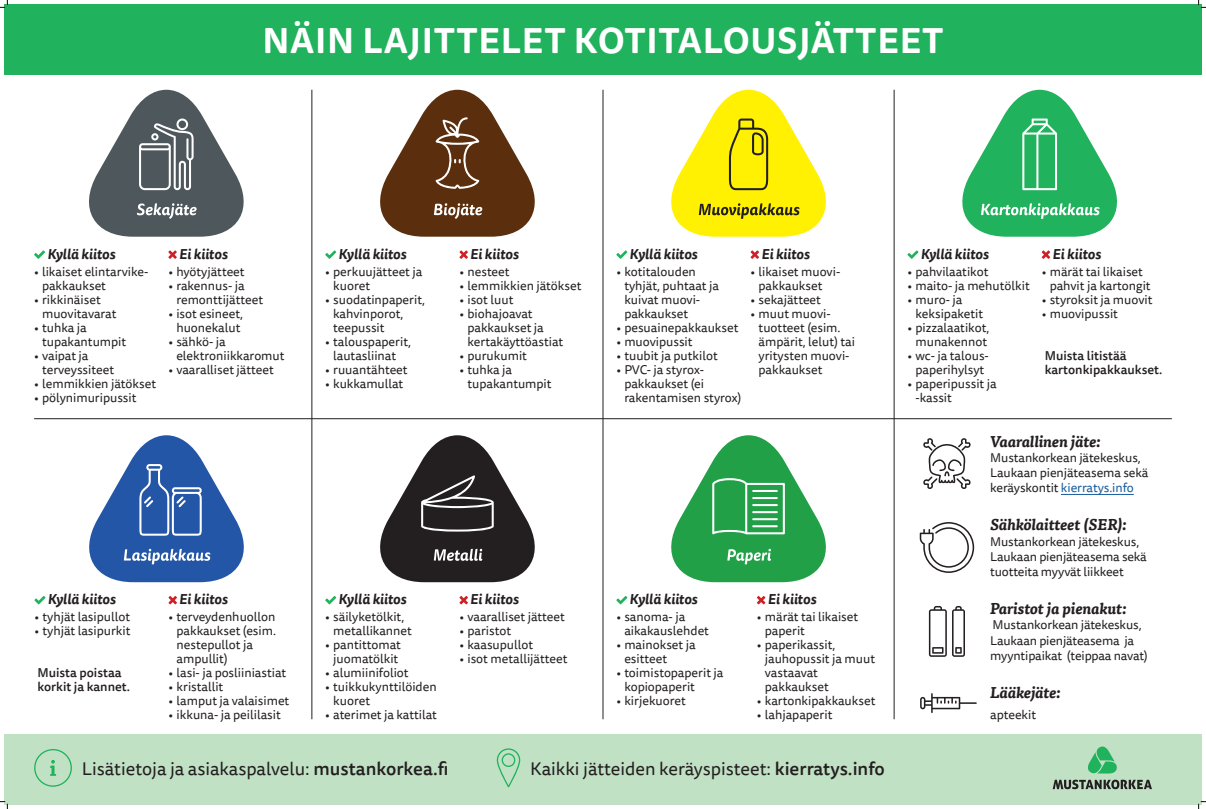
<style>
.page{position:relative;width:1206px;height:809px;background:#fff}
.page>*{position:absolute;margin:0;border:0;box-sizing:border-box;transform-origin:0 0}
.t1{font:700 35px "Tisa Sans Pro";letter-spacing:.02em;color:#fff}
.t2{font:18.2px "Tisa Sans Pro";color:#231f20}
.t3{font:italic 700 15.4px "Tisa Pro";color:#231f20}
.t4{font:italic 700 14px "Tisa Sans Pro";color:#231f20}
.t5{font:12.6px/14px "Tisa Sans Pro";color:#231f20}
.t6{font:500 12.6px/14px "Tisa Sans Pro";color:#231f20}
.s1{color:#175d9e}
.s2{font-weight:500}
</style>
<div class="page">
<div style="left:4px;top:734px;width:1197px;height:70px;background:#c1e1c5"></div>
<div style="left:4px;top:4px;width:1197px;height:71px;background:#20b25c"></div>
<svg style="left:1087px;top:746px;width:29px;height:27px"></svg>
<svg style="left:1052px;top:779px;width:99px;height:10px"></svg>
<hr style="left:34px;top:418px;width:1137px;height:1px;background:#231f20">
<hr style="left:312px;top:90px;width:1px;height:629px;background:#231f20">
<hr style="left:602px;top:90px;width:1px;height:629px;background:#231f20">
<hr style="left:893px;top:90px;width:1px;height:629px;background:#231f20">
<svg style="left:34px;top:250px;width:11px;height:9px"></svg>
<svg style="left:168px;top:250px;width:9px;height:9px"></svg>
<svg style="left:89px;top:90px;width:155px;height:147px"></svg>
<svg style="left:325px;top:250px;width:11px;height:9px"></svg>
<svg style="left:459px;top:250px;width:9px;height:9px"></svg>
<svg style="left:380px;top:90px;width:155px;height:147px"></svg>
<svg style="left:616px;top:250px;width:11px;height:9px"></svg>
<svg style="left:750px;top:250px;width:9px;height:9px"></svg>
<svg style="left:671px;top:90px;width:155px;height:147px"></svg>
<svg style="left:34px;top:596px;width:11px;height:8px"></svg>
<svg style="left:168px;top:596px;width:9px;height:8px"></svg>
<svg style="left:89px;top:435px;width:155px;height:147px"></svg>
<svg style="left:325px;top:596px;width:11px;height:8px"></svg>
<svg style="left:459px;top:596px;width:9px;height:8px"></svg>
<svg style="left:380px;top:435px;width:155px;height:147px"></svg>
<svg style="left:616px;top:596px;width:11px;height:8px"></svg>
<svg style="left:757px;top:596px;width:8px;height:8px"></svg>
<svg style="left:671px;top:435px;width:155px;height:147px"></svg>
<svg style="left:907px;top:250px;width:11px;height:9px"></svg>
<svg style="left:1041px;top:250px;width:8px;height:9px"></svg>
<svg style="left:962px;top:90px;width:155px;height:147px"></svg>
<hr style="left:1060px;top:494px;width:73px;height:1px;background:#175d9e">
<svg style="left:923px;top:438px;width:47px;height:51px"></svg>
<svg style="left:920px;top:693px;width:56px;height:20px"></svg>
<svg style="left:928px;top:606px;width:36px;height:50px"></svg>
<svg style="left:919px;top:522px;width:55px;height:51px"></svg>
<svg style="left:34px;top:749px;width:38px;height:37px"></svg>
<svg style="left:496px;top:748px;width:24px;height:39px"></svg>
<svg style="left:0;top:0;width:8px;height:8px"></svg>
<svg style="left:0;top:801px;width:8px;height:7px"></svg>
<svg style="left:1198px;top:0;width:7px;height:8px"></svg>
<svg style="left:1198px;top:801px;width:7px;height:7px"></svg>
<h1 class="t1" style="left:262px;top:15px;width:682px">NÄIN LAJITTELET KOTITALOUSJÄTTEET</h1>
<p class="t4" style="left:47px;top:243px;width:69px">Kyllä kiitos</p>
<p class="t5" style="left:42px;top:265px;width:108px;text-indent:-8px">• likaiset elintarvike&shy;pakkaukset</p>
<p class="t5" style="left:42px;top:293px;width:76px;text-indent:-8px">• rikkinäiset muovitavarat</p>
<p class="t5" style="left:42px;top:321px;width:86px;text-indent:-8px">• tuhka ja tupakantumpit</p>
<p class="t5" style="left:42px;top:349px;width:73px;text-indent:-8px">• vaipat ja terveyssiteet</p>
<p class="t5" style="left:34px;top:377px;width:123px">• lemmikkien jätökset</p>
<p class="t5" style="left:34px;top:391px;width:104px">• pölynimuripussit</p>
<p class="t4" style="left:179px;top:243px;width:50px">Ei kiitos</p>
<p class="t5" style="left:168px;top:265px;width:78px">• hyötyjätteet</p>
<p class="t5" style="left:176px;top:279px;width:88px;text-indent:-8px">• rakennus- ja remonttijätteet</p>
<p class="t5" style="left:168px;top:307px;width:76px;text-align:center">• isot esineet, huonekalut</p>
<p class="t5" style="left:176px;top:335px;width:110px;text-indent:-8px">• sähkö- ja elektroniikkaromut</p>
<p class="t5" style="left:168px;top:363px;width:107px">• vaaralliset jätteet</p>
<p class="t4" style="left:48px;top:589px;width:69px">Kyllä kiitos</p>
<p class="t5" style="left:34px;top:610px;width:97px">• tyhjät lasipullot</p>
<p class="t5" style="left:34px;top:624px;width:97px">• tyhjät lasipurkit</p>
<p class="t6" style="left:37px;top:666px;width:94px">Muista poistaa korkit ja kannet.</p>
<p class="t4" style="left:179px;top:589px;width:50px">Ei kiitos</p>
<p class="t5" style="left:176px;top:610px;width:101px;text-indent:-8px">• terveydenhuollon pakkaukset (esim. nestepullot ja ampullit)</p>
<p class="t5" style="left:168px;top:666px;width:119px">• lasi- ja posliiniastiat</p>
<p class="t5" style="left:168px;top:680px;width:56px">• kristallit</p>
<p class="t5" style="left:168px;top:694px;width:122px">• lamput ja valaisimet</p>
<p class="t5" style="left:168px;top:708px;width:114px">• ikkuna- ja peililasit</p>
<p class="t4" style="left:338px;top:243px;width:69px">Kyllä kiitos</p>
<p class="t5" style="left:333px;top:265px;width:91px;text-indent:-8px">• perkuujätteet ja kuoret</p>
<p class="t5" style="left:333px;top:293px;width:93px;text-indent:-8px">• suodatinpaperit, kahvinporot, teepussit</p>
<p class="t5" style="left:325px;top:335px;width:87px;text-align:center">• talouspaperit, lautasliinat</p>
<p class="t5" style="left:325px;top:363px;width:84px">• ruuantähteet</p>
<p class="t5" style="left:325px;top:377px;width:79px">• kukkamullat</p>
<p class="t4" style="left:470px;top:243px;width:50px">Ei kiitos</p>
<p class="t5" style="left:459px;top:265px;width:52px">• nesteet</p>
<p class="t5" style="left:459px;top:279px;width:123px">• lemmikkien jätökset</p>
<p class="t5" style="left:459px;top:293px;width:55px">• isot luut</p>
<p class="t5" style="left:467px;top:307px;width:97px;text-indent:-8px">• biohajoavat pakkaukset ja kertakäyttöastiat</p>
<p class="t5" style="left:459px;top:349px;width:69px">• purukumit</p>
<p class="t5" style="left:467px;top:363px;width:86px;text-indent:-8px">• tuhka ja tupakantumpit</p>
<p class="t4" style="left:338px;top:589px;width:69px">Kyllä kiitos</p>
<p class="t5" style="left:333px;top:610px;width:80px;text-indent:-8px">• säilyketölkit, metallikannet</p>
<p class="t5" style="left:325px;top:638px;width:77px;text-align:center">• pantittomat juomatölkit</p>
<p class="t5" style="left:325px;top:666px;width:85px">• alumiinifoliot</p>
<p class="t5" style="left:333px;top:680px;width:105px;text-indent:-8px">• tuikkukynttilöiden kuoret</p>
<p class="t5" style="left:325px;top:708px;width:113px">• aterimet ja kattilat</p>
<p class="t4" style="left:470px;top:589px;width:50px">Ei kiitos</p>
<p class="t5" style="left:459px;top:610px;width:107px">• vaaralliset jätteet</p>
<p class="t5" style="left:459px;top:624px;width:53px">• paristot</p>
<p class="t5" style="left:459px;top:638px;width:75px">• kaasupullot</p>
<p class="t5" style="left:459px;top:652px;width:109px">• isot metallijätteet</p>
<p class="t4" style="left:629px;top:243px;width:69px">Kyllä kiitos</p>
<p class="t5" style="left:624px;top:265px;width:96px;text-indent:-8px">• kotitalouden tyhjät, puhtaat ja kuivat muovi&shy;pakkaukset</p>
<p class="t5" style="left:616px;top:321px;width:124px">• pesuainepakkaukset</p>
<p class="t5" style="left:616px;top:335px;width:78px">• muovipussit</p>
<p class="t5" style="left:616px;top:349px;width:103px">• tuubit ja putkilot</p>
<p class="t5" style="left:624px;top:363px;width:119px;text-indent:-8px">• PVC- ja styrox&shy;pakkaukset (ei rakentamisen styrox)</p>
<p class="t4" style="left:761px;top:243px;width:50px">Ei kiitos</p>
<p class="t5" style="left:758px;top:265px;width:83px;text-indent:-8px">• likaiset muovi&shy;pakkaukset</p>
<p class="t5" style="left:750px;top:293px;width:72px">• sekajätteet</p>
<p class="t5" style="left:758px;top:307px;width:98px;text-indent:-8px">• muut muovi&shy;tuotteet (esim. ämpärit, lelut) tai yritysten muovi&shy;pakkaukset</p>
<p class="t4" style="left:629px;top:589px;width:69px">Kyllä kiitos</p>
<p class="t5" style="left:624px;top:610px;width:86px;text-indent:-8px">• sanoma- ja aikakauslehdet</p>
<p class="t5" style="left:624px;top:638px;width:73px;text-indent:-8px">• mainokset ja esitteet</p>
<p class="t5" style="left:624px;top:666px;width:101px;text-indent:-8px">• toimistopaperit ja kopiopaperit</p>
<p class="t5" style="left:616px;top:694px;width:71px">• kirjekuoret</p>
<p class="t4" style="left:767px;top:589px;width:50px">Ei kiitos</p>
<p class="t5" style="left:764px;top:610px;width:95px;text-indent:-8px">• märät tai likaiset paperit</p>
<p class="t5" style="left:764px;top:638px;width:112px;text-indent:-8px">• paperikassit, jauhopussit ja muut vastaavat pakkaukset</p>
<p class="t5" style="left:756px;top:694px;width:120px">• kartonkipakkaukset</p>
<p class="t5" style="left:756px;top:708px;width:77px">• lahjapaperit</p>
<p class="t4" style="left:920px;top:243px;width:69px">Kyllä kiitos</p>
<p class="t5" style="left:907px;top:265px;width:82px">• pahvilaatikot</p>
<p class="t5" style="left:907px;top:279px;width:124px">• maito- ja mehutölkit</p>
<p class="t5" style="left:915px;top:293px;width:69px;text-indent:-8px">• muro- ja keksipaketit</p>
<p class="t5" style="left:907px;top:321px;width:83px;text-align:center">• pizzalaatikot, munakennot</p>
<p class="t5" style="left:907px;top:349px;width:83px;text-align:center">• wc- ja talous&shy;paperihylsyt</p>
<p class="t5" style="left:915px;top:377px;width:83px;text-indent:-8px">• paperipussit ja -kassit</p>
<p class="t4" style="left:1052px;top:243px;width:50px">Ei kiitos</p>
<p class="t5" style="left:1049px;top:265px;width:102px;text-indent:-8px">• märät tai likaiset pahvit ja kartongit</p>
<p class="t5" style="left:1041px;top:293px;width:112px">• styroksit ja muovit</p>
<p class="t5" style="left:1041px;top:307px;width:78px">• muovipussit</p>
<p class="t6" style="left:1044px;top:348px;width:119px">Muista litistää kartonkipakkaukset.</p>
<p class="t3" style="left:990px;top:428px;width:112px">Vaarallinen jäte:</p>
<p class="t5" style="left:990px;top:450px;width:160px;line-height:15.1px">Mustankorkean jätekeskus,<br>Laukaan pienjäteasema sekä keräyskontit <span class="s1">kierratys.info</span></p>
<p class="t3" style="left:990px;top:512px;width:138px">Sähkölaitteet (SER):</p>
<p class="t5" style="left:990px;top:534px;width:158px;line-height:15.1px">Mustankorkean jätekeskus,<br>Laukaan pienjäteasema sekä tuotteita myyvät liikkeet</p>
<p class="t3" style="left:990px;top:596px;width:138px">Paristot ja pienakut:</p>
<p class="t5" style="left:990px;top:617px;width:159px;line-height:15.1px">Mustankorkean jätekeskus,<br>Laukaan pienjäteasema ja myyntipaikat (teippaa navat)</p>
<p class="t3" style="left:990px;top:680px;width:72px">Lääkejäte:</p>
<p class="t5" style="left:990px;top:708px;width:48px">apteekit</p>
<h2 class="t2" style="left:82px;top:755px;width:368px">Lisätietoja ja asiakaspalvelu: <span class="s2">mustankorkea.fi</span></h2>
<h2 class="t2" style="left:530px;top:755px;width:356px">Kaikki jätteiden keräyspisteet: <span class="s2">kierratys.info</span></h2>
</div>
